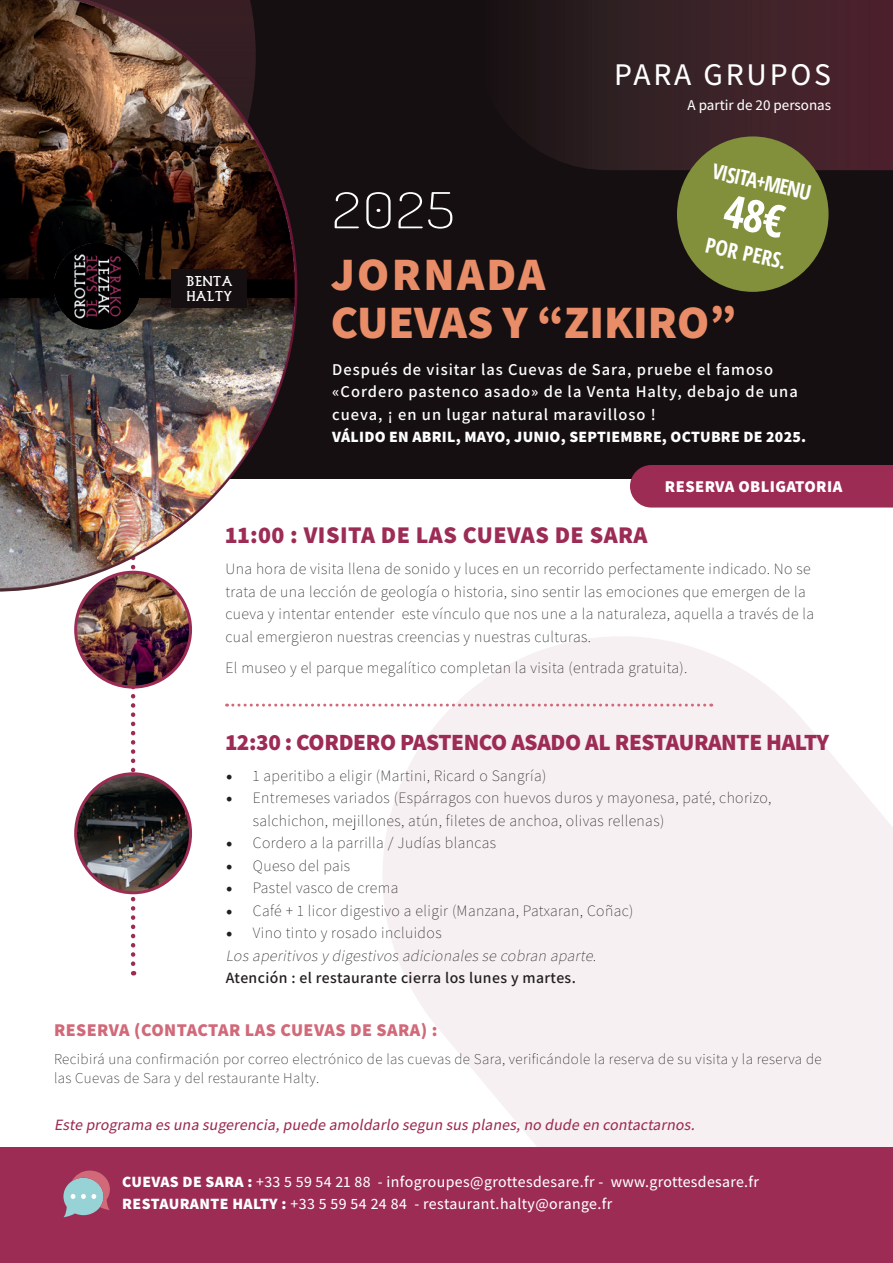
<style>
.page{position:relative;width:893px;height:1263px;background:#fff}
.page>*{position:absolute;margin:0;border:0;box-sizing:border-box;transform-origin:0 0}
.t1{font:200 49.5px "Dosis";color:#fff;scale:1.25 1}
.t2{font:800 46.5px "Assistant";color:#e88d68}
.t3{font:800 46.5px "Assistant";letter-spacing:.05em;color:#e88d68}
.t4{font:500 31.5px "Assistant";letter-spacing:.09em;color:#fff}
.t5{font:800 24px "Assistant";letter-spacing:.02em;color:#9d2c54}
.t6{font:800 23.25px "Assistant";letter-spacing:-.015em;color:#9d2c54}
.t7{font:700 condensed 21px "Open Sans";color:#fff}
.t8{font:800 18px "Assistant";letter-spacing:.025em;color:#d16979}
.t9{font:600 16.5px/22.5px "Assistant";letter-spacing:.06em;color:#fff}
.t10{font:800 16.5px "Assistant";letter-spacing:.025em;color:#fff}
.t11{font:200 15.75px/22.5px "Assistant";letter-spacing:.025em;color:#231f20}
.t12{font:500 15.75px "Assistant";letter-spacing:.025em;color:#fff}
.t13{font:italic 200 15.75px/22.5px "Assistant";color:#231f20}
.t14{font:italic 500 15.75px "Assistant";color:#9d2c54}
.t15{font:800 15.75px "Assistant";letter-spacing:.015em;color:#fff}
.t16{font:200 15px/19.5px "Assistant";letter-spacing:.025em;color:#231f20}
.t17{font:500 15px "Assistant";color:#fff}
.t18{font:14.25px/15px "Bilbao";color:#fff}
.s1{font-family:"Minion Pro";font-weight:400;font-size:18px}
.s2{font-weight:600;font-style:normal}
.s3{font-weight:800}
</style>
<div class="page">
<div style="left:0;top:0;width:893px;height:479px;background:#160f11"></div>
<svg style="left:354px;top:636px;width:539px;height:511px;fill:#f6f0f2"></svg>
<svg style="left:540px;top:0;width:353px;height:170px;background:#392026"></svg>
<div style="left:0;top:1147px;width:893px;height:116px;background:#9d2c54"></div>
<svg style="left:63px;top:1170px;width:47px;height:47px"></svg>
<svg style="left:131px;top:689px;width:4px;height:286px"></svg>
<img style="left:76px;top:572px;width:115px;height:115px;border-radius:57px">
<div style="left:74px;top:571px;width:118px;height:118px;border:3px solid #9d2c54;border-radius:50%"></div>
<img style="left:76px;top:776px;width:115px;height:117px">
<div style="left:74px;top:772px;width:118px;height:122px;border:3px solid #9d2c54;border-radius:50%"></div>
<svg style="left:227px;top:704px;width:478px;height:3px"></svg>
<div style="left:630px;top:465px;width:263px;height:42px;background:#9d2c54"></div>
<img style="left:0;top:0;width:298px;height:590px">
<img style="left:54px;top:243px;width:86px;height:87px">
<div style="left:171px;top:269px;width:76px;height:38px;background:#160f11"></div>
<div style="left:677px;top:136px;width:151px;height:156px;background:#828f3b;border-radius:50%"></div>
<p class="t18" style="left:186px;top:273px;width:48px">BENTA<br>HALTY</p>
<p class="t4" style="left:614px;top:53px;width:218px">PARA GRUPOS</p>
<p class="t17" style="left:687px;top:95px;width:145px">A partir de 20 personas</p>
<p class="t7" style="left:716px;top:156px;width:102px;rotate:13deg">VISITA+MENU</p>
<p class="t7" style="left:709px;top:230px;width:84px;rotate:13deg">POR PERS.</p>
<p class="t1" style="left:332px;top:176px;width:99px">2025</p>
<p class="t3" style="left:331px;top:243px;width:216px">JORNADA</p>
<p class="t2" style="left:331px;top:291px;width:407px">CUEVAS Y “ZIKIRO”</p>
<p class="t9" style="left:332px;top:357px;width:467px">Después de visitar las Cuevas de Sara, pruebe el famoso «Cordero pastenco asado» de la Venta Halty, debajo de una cueva, ¡ en un lugar natural maravilloso !</p>
<p class="t15" style="left:332px;top:426px;width:475px">VÁLIDO EN ABRIL, MAYO, JUNIO, SEPTIEMBRE, OCTUBRE DE 2025.</p>
<p class="t10" style="left:665px;top:476px;width:179px">RESERVA OBLIGATORIA</p>
<p class="t5" style="left:225px;top:519px;width:424px">11:00 : VISITA DE LAS CUEVAS DE SARA</p>
<p class="t11" style="left:225px;top:557px;width:590px">Una hora de visita llena de sonido y luces en un recorrido perfectamente indicado. No se trata de una lección de geología o historia, sino sentir las emociones que emergen de la cueva y intentar entender este vínculo que nos une a la naturaleza, aquella a través de la cual emergieron nuestras creencias y nuestras culturas.</p>
<p class="t11" style="left:225px;top:655px;width:464px">El museo y el parque megalítico completan la visita (entrada gratuita).</p>
<p class="t6" style="left:226px;top:726px;width:605px">12:30 : CORDERO PASTENCO ASADO AL RESTAURANTE HALTY</p>
<p class="t11" style="left:226px;top:763px;width:322px"><span class="s1">•</span> 1 aperitibo a eligir (Martini, Ricard o Sangría)</p>
<p class="t11" style="left:253px;top:786px;width:520px;text-indent:-27px"><span class="s1">•</span> Entremeses variados (Espárragos con huevos duros y mayonesa, paté, chorizo, salchichon, mejillones, atún, filetes de anchoa, olivas rellenas)</p>
<p class="t11" style="left:226px;top:831px;width:272px"><span class="s1">•</span> Cordero a la parrilla / Judías blancas</p>
<p class="t11" style="left:226px;top:853px;width:126px"><span class="s1">•</span> Queso del pais</p>
<p class="t11" style="left:226px;top:876px;width:174px"><span class="s1">•</span> Pastel vasco de crema</p>
<p class="t11" style="left:226px;top:898px;width:409px"><span class="s1">•</span> Café + 1 licor digestivo a eligir (Manzana, Patxaran, Coñac)</p>
<p class="t11" style="left:226px;top:921px;width:217px"><span class="s1">•</span> Vino tinto y rosado incluidos</p>
<p class="t13" style="left:226px;top:943px;width:375px">Los aperitivos y digestivos adicionales se cobran aparte.<br><span class="s2">Atención : el restaurante cierra los lunes y martes.</span></p>
<p class="t8" style="left:54px;top:1017px;width:385px">RESERVA (CONTACTAR LAS CUEVAS DE SARA) :</p>
<p class="t16" style="left:54px;top:1048px;width:769px">Recibirá una confirmación por correo electrónico de las cuevas de Sara, verificándole la reserva de su visita y la reserva de las Cuevas de Sara y del restaurante Halty.</p>
<p class="t14" style="left:54px;top:1113px;width:646px">Este programa es una sugerencia,puede amoldarlo segun sus planes,no dude en contactarnos.</p>
<p class="t12" style="left:122px;top:1170px;width:638px"><span class="s3">CUEVAS DE SARA :</span> +33 5 59 54 21 88 - infogroupes@grottesdesare.fr - www.grottesdesare.fr</p>
<p class="t12" style="left:122px;top:1193px;width:492px"><span class="s3">RESTAURANTE HALTY :</span> +33 5 59 54 24 84 - restaurant.halty@orange.fr</p>
</div>
